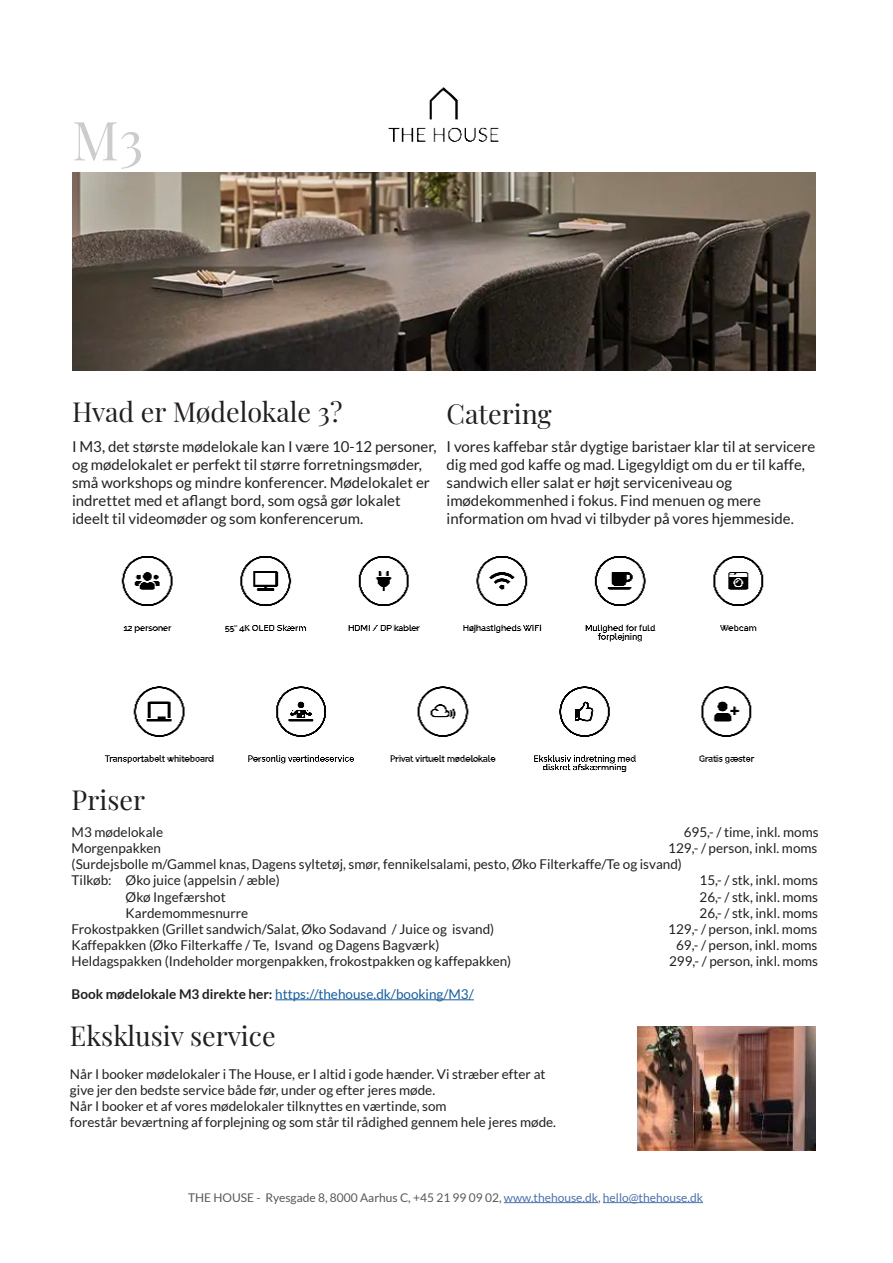
<style>
.page{position:relative;width:893px;height:1263px;background:#fff}
.page>*{position:absolute;margin:0;border:0;box-sizing:border-box;transform-origin:0 0}
.t1{font:54px "Playfair Display";color:#cbccce}
.t2{font:27px "Playfair Display";color:#231f20}
.t3{font:15px/18px "Lato";color:#231f20}
.t4{font:13.5px/16.2px "Lato";color:#231f20}
.t5{font:13.5px "Lato";color:#175d9e}
.t6{font:12px "Lato";color:#57585a}
.s1{font-weight:700;color:#231f20}
.s2{color:#4d72ac}
</style>
<div class="page">
<img style="left:388px;top:87px;width:111px;height:55px">
<hr style="left:504px;top:1202px;width:94px;height:1px;background:#4d72ac">
<hr style="left:603px;top:1202px;width:100px;height:1px;background:#4d72ac">
<img style="left:72px;top:172px;width:743px;height:198px">
<img style="left:638px;top:1026px;width:177px;height:124px">
<img style="left:104px;top:556px;width:660px;height:216px">
<hr style="left:275px;top:999px;width:199px;height:1px;background:#175d9e">
<h1 class="t1" style="left:72px;top:118px;width:73px">M3</h1>
<h2 class="t2" style="left:72px;top:401px;width:272px">Hvad er Mødelokale 3?</h2>
<p class="t3" style="left:72px;top:439px;width:366px">I M3, det største mødelokale kan I være 10-12 personer, og mødelokalet er perfekt til større forretningsmøder, små workshops og mindre konferencer. Mødelokalet er indrettet med et aflangt bord, som også gør lokalet ideelt til videomøder og som konferencerum.</p>
<h2 class="t2" style="left:446px;top:403px;width:107px">Catering</h2>
<p class="t3" style="left:446px;top:438px;width:370px">I vores kaffebar står dygtige baristaer klar til at servicere dig med god kaffe og mad. Ligegyldigt om du er til kaffe, sandwich eller salat er højt serviceniveau og imødekommenhed i fokus. Find menuen og mere information om hvad vi tilbyder på vores hjemmeside.</p>
<h2 class="t2" style="left:72px;top:789px;width:75px">Priser</h2>
<p class="t4" style="left:72px;top:825px;width:93px">M3 mødelokale</p>
<p class="t4" style="left:684px;top:825px;width:136px">695,- / time, inkl. moms</p>
<p class="t4" style="left:72px;top:841px;width:91px">Morgenpakken</p>
<p class="t4" style="left:72px;top:841px;width:747px;text-indent:597px">129,- / person, inkl. moms (Surdejsbolle m/Gammel knas, Dagens syltetøj, smør, fennikelsalami, pesto, Øko Filterkaffe/Te og isvand)<br>Tilkøb: Øko juice (appelsin / æble)</p>
<p class="t4" style="left:699px;top:872px;width:120px">15,- / stk, inkl. moms</p>
<p class="t4" style="left:126px;top:888px;width:102px">Økø Ingefærshot</p>
<p class="t4" style="left:699px;top:888px;width:120px">26,- / stk, inkl. moms</p>
<p class="t4" style="left:126px;top:906px;width:124px">Kardemommesnurre</p>
<p class="t4" style="left:699px;top:906px;width:120px">26,- / stk, inkl. moms</p>
<p class="t4" style="left:72px;top:921px;width:424px">Frokostpakken (Grillet sandwich/Salat, Øko Sodavand / Juice og isvand)</p>
<p class="t4" style="left:668px;top:921px;width:151px">129,- / person, inkl. moms</p>
<p class="t4" style="left:72px;top:937px;width:369px">Kaffepakken (Øko Filterkaffe / Te, Isvand og Dagens Bagværk)</p>
<p class="t4" style="left:676px;top:937px;width:143px">69,- / person, inkl. moms</p>
<p class="t4" style="left:72px;top:953px;width:441px">Heldagspakken (Indeholder morgenpakken, frokostpakken og kaffepakken)</p>
<p class="t4" style="left:669px;top:953px;width:151px">299,- / person, inkl. moms</p>
<p class="t5" style="left:72px;top:986px;width:404px"><span class="s1">Book mødelokale M3 direkte her:</span> https://thehouse.dk/booking/M3/</p>
<h2 class="t2" style="left:70px;top:1025px;width:207px">Eksklusiv service</h2>
<p class="t4" style="left:70px;top:1066px;width:488px">Når I booker mødelokaler i The House, er I altid i gode hænder. Vi stræber efter at give jer den bedste service både før, under og efter jeres møde.<br>Når I booker et af vores mødelokaler tilknyttes en værtinde, som<br>forestår beværtning af forplejning og som står til rådighed gennem hele jeres møde.</p>
<p class="t6" style="left:188px;top:1193px;width:516px">THE HOUSE - Ryesgade 8, 8000 Aarhus C, +45 21 99 09 02, <span class="s2">www.thehouse.dk</span>, <span class="s2">hello@thehouse.dk</span></p>
</div>
